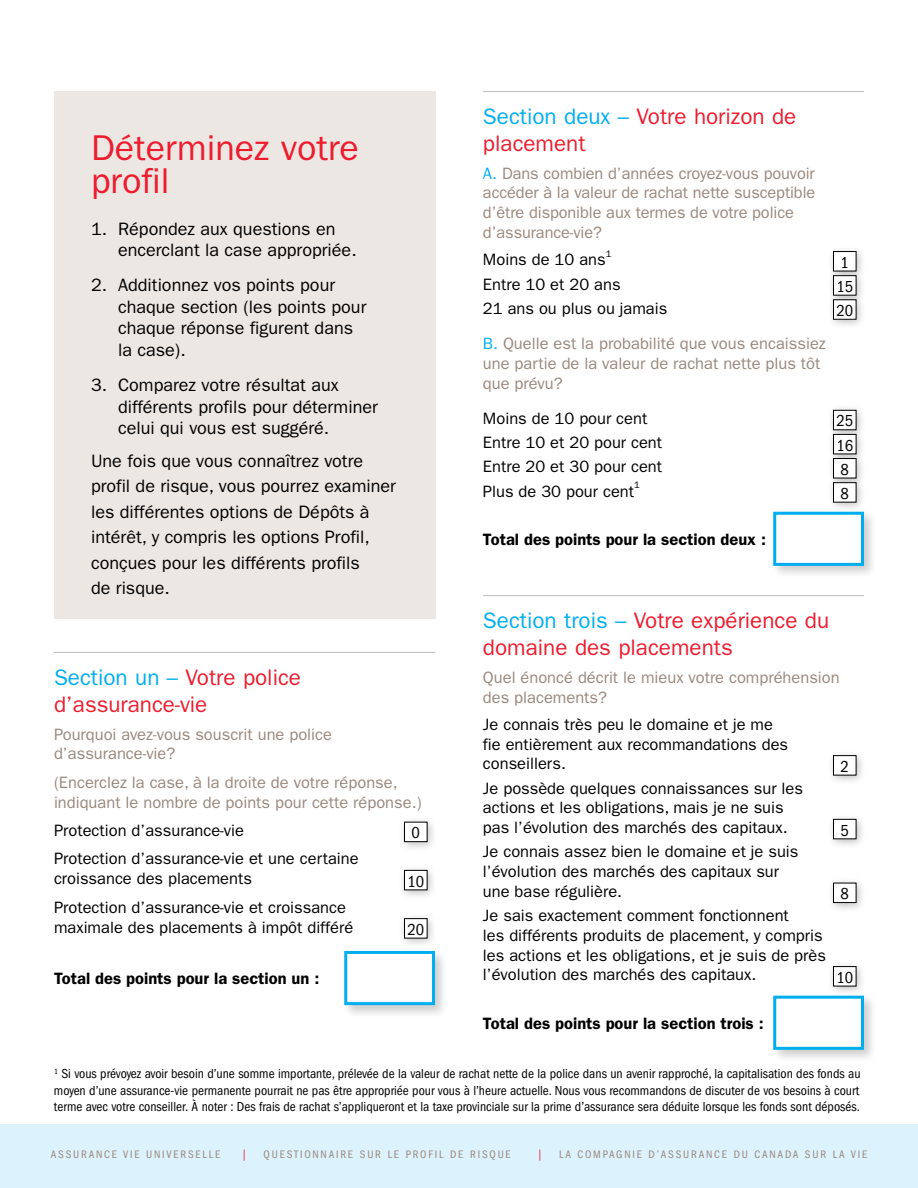
<style>
.page{position:relative;width:918px;height:1188px;background:#fff}
.page>*{position:absolute;margin:0;border:0;box-sizing:border-box;transform-origin:0 0}
.t1{font:36px/33px "ITC Franklin Gothic Std";color:#ed1c2e}
.t2{font:22.5px/27px "ITC Franklin Gothic Std";color:#ed1c2e}
.t3{font:18px/21.6px "ITC Franklin Gothic Std";color:#000}
.t4{font:16.5px/19.8px "ITC Franklin Gothic Std";color:#000}
.t5{font:16.5px/19.8px "ITC Franklin Gothic Std";color:#99877c}
.t6{font:600 16.5px "ITC Franklin Gothic Std";color:#000}
.t7{font:condensed 16.5px "ITC Franklin Gothic Std";color:#000}
.t8{font:condensed 13.5px/16.2px "ITC Franklin Gothic Std";color:#000;text-align:justify}
.t9{font:condensed 11.25px "ITC Franklin Gothic Std";letter-spacing:.16em;color:#99877c}
.t10{font:condensed 11.25px "ITC Franklin Gothic Std";color:#ed1c2e}
.t11{font:9.6px "ITC Franklin Gothic Std";color:#000}
.s1{color:#00aeef}
</style>
<div class="page">
<div style="left:54px;top:92px;width:381px;height:528px;background:#ede7e3"></div>
<hr style="left:483px;top:91px;width:381px;height:1px;background:#bcbec0">
<hr style="left:483px;top:595px;width:381px;height:1px;background:#bcbec0">
<div style="left:827px;top:245px;width:40px;height:37px;background:#000;opacity:.25"></div>
<div style="left:833px;top:252px;width:23px;height:19px;background:#fff"></div>
<div style="left:833px;top:251px;width:23px;height:20px;border:1px solid #000"></div>
<div style="left:827px;top:269px;width:40px;height:37px;background:#000;opacity:.25"></div>
<div style="left:833px;top:276px;width:23px;height:19px;background:#fff"></div>
<div style="left:833px;top:275px;width:23px;height:21px;border:1px solid #000"></div>
<div style="left:827px;top:293px;width:40px;height:37px;background:#000;opacity:.25"></div>
<div style="left:833px;top:300px;width:23px;height:19px;background:#fff"></div>
<div style="left:833px;top:299px;width:23px;height:21px;border:1px solid #000"></div>
<div style="left:827px;top:404px;width:40px;height:37px;background:#000;opacity:.25"></div>
<div style="left:833px;top:410px;width:23px;height:20px;background:#fff"></div>
<div style="left:833px;top:410px;width:23px;height:20px;border:1px solid #000"></div>
<div style="left:827px;top:428px;width:40px;height:37px;background:#000;opacity:.25"></div>
<div style="left:833px;top:434px;width:23px;height:20px;background:#fff"></div>
<div style="left:833px;top:434px;width:23px;height:20px;border:1px solid #000"></div>
<div style="left:827px;top:452px;width:40px;height:37px;background:#000;opacity:.25"></div>
<div style="left:833px;top:459px;width:23px;height:19px;background:#fff"></div>
<div style="left:833px;top:458px;width:23px;height:20px;border:1px solid #000"></div>
<div style="left:827px;top:476px;width:40px;height:37px;background:#000;opacity:.25"></div>
<div style="left:833px;top:483px;width:23px;height:19px;background:#fff"></div>
<div style="left:833px;top:482px;width:23px;height:21px;border:1px solid #000"></div>
<div style="left:771px;top:509px;width:107px;height:71px;background:#000;opacity:.2"></div>
<div style="left:773px;top:512px;width:91px;height:54px;background:#fff;border:3px solid #00aeef"></div>
<div style="left:827px;top:749px;width:40px;height:37px;background:#000;opacity:.25"></div>
<div style="left:833px;top:756px;width:23px;height:19px;background:#fff"></div>
<div style="left:833px;top:755px;width:23px;height:20px;border:1px solid #000"></div>
<div style="left:827px;top:813px;width:40px;height:37px;background:#000;opacity:.25"></div>
<div style="left:833px;top:819px;width:23px;height:20px;background:#fff"></div>
<div style="left:833px;top:819px;width:23px;height:20px;border:1px solid #000"></div>
<div style="left:827px;top:877px;width:40px;height:36px;background:#000;opacity:.25"></div>
<div style="left:833px;top:883px;width:23px;height:20px;background:#fff"></div>
<div style="left:833px;top:883px;width:23px;height:20px;border:1px solid #000"></div>
<div style="left:827px;top:960px;width:40px;height:37px;background:#000;opacity:.25"></div>
<div style="left:833px;top:967px;width:23px;height:19px;background:#fff"></div>
<div style="left:833px;top:966px;width:23px;height:20px;border:1px solid #000"></div>
<div style="left:771px;top:993px;width:107px;height:71px;background:#000;opacity:.2"></div>
<div style="left:773px;top:996px;width:91px;height:54px;background:#fff;border:3px solid #00aeef"></div>
<hr style="left:54px;top:652px;width:381px;height:1px;background:#bcbec0">
<div style="left:398px;top:816px;width:40px;height:37px;background:#000;opacity:.25"></div>
<div style="left:405px;top:822px;width:22px;height:20px;background:#fff"></div>
<div style="left:404px;top:822px;width:24px;height:20px;border:1px solid #000"></div>
<div style="left:398px;top:864px;width:40px;height:37px;background:#000;opacity:.25"></div>
<div style="left:405px;top:870px;width:22px;height:20px;background:#fff"></div>
<div style="left:404px;top:870px;width:24px;height:20px;border:1px solid #000"></div>
<div style="left:398px;top:912px;width:40px;height:37px;background:#000;opacity:.25"></div>
<div style="left:405px;top:919px;width:22px;height:19px;background:#fff"></div>
<div style="left:404px;top:918px;width:24px;height:21px;border:1px solid #000"></div>
<div style="left:342px;top:948px;width:107px;height:71px;background:#000;opacity:.2"></div>
<div style="left:344px;top:951px;width:91px;height:54px;background:#fff;border:3px solid #00aeef"></div>
<div style="left:0;top:1125px;width:918px;height:63px;background:#dcf2fd"></div>
<h1 class="t1" style="left:91px;top:131px;width:270px">Déterminez votre profil</h1>
<p class="t3" style="left:118px;top:218px;width:240px;text-indent:-27px">1. Répondez aux questions en encerclant la case appropriée.</p>
<p class="t3" style="left:118px;top:274px;width:250px;text-indent:-27px">2. Additionnez vos points pour chaque section (les points pour chaque réponse figurent dans la case).</p>
<p class="t3" style="left:118px;top:374px;width:261px;text-indent:-27px">3. Comparez votre résultat aux différents profils pour déterminer celui qui vous est suggéré.</p>
<p class="t3" style="left:91px;top:448px;width:306px;line-height:25.5px">Une fois que vous connaîtrez votre profil de risque, vous pourrez examiner les différentes options de Dépôts à intérêt, y compris les options Profil, conçues pour les différents profils<br>de risque.</p>
<h2 class="t2" style="left:54px;top:664px;width:249px"><span class="s1">Section un –</span> Votre police d’assurance-vie</h2>
<p class="t5" style="left:54px;top:724px;width:280px">Pourquoi avez-vous souscrit une police d’assurance-vie?</p>
<p class="t5" style="left:54px;top:772px;width:369px">(Encerclez la case, à la droite de votre réponse, indiquant le nombre de points pour cette réponse.)</p>
<p class="t4" style="left:54px;top:821px;width:192px">Protection d’assurance-vie</p>
<p class="t7" style="left:412px;top:824px;width:10px">0</p>
<p class="t4" style="left:54px;top:849px;width:306px">Protection d’assurance-vie et une certaine croissance des placements</p>
<p class="t7" style="left:407px;top:872px;width:18px">10</p>
<p class="t4" style="left:54px;top:897px;width:301px">Protection d’assurance-vie et croissance maximale des placements à impôt différé</p>
<p class="t6" style="left:54px;top:969px;width:267px">Total des points pour la section un :</p>
<p class="t7" style="left:407px;top:920px;width:18px">20</p>
<h2 class="t2" style="left:483px;top:103px;width:315px"><span class="s1">Section deux –</span> Votre horizon de placement</h2>
<p class="t5" style="left:483px;top:163px;width:334px"><span class="s1">A.</span> Dans combien d’années croyez-vous pouvoir accéder à la valeur de rachat nette susceptible d’être disponible aux termes de votre police d’assurance-vie?</p>
<p class="t4" style="left:483px;top:250px;width:124px">Moins de 10 ans</p>
<p class="t11" style="left:606px;top:248px;width:7px">1</p>
<p class="t7" style="left:841px;top:253px;width:10px">1</p>
<p class="t4" style="left:483px;top:274px;width:139px">Entre 10 et 20 ans</p>
<p class="t7" style="left:836px;top:277px;width:18px">15</p>
<p class="t4" style="left:483px;top:298px;width:186px">21 ans ou plus ou jamais</p>
<p class="t7" style="left:836px;top:301px;width:18px">20</p>
<p class="t5" style="left:483px;top:334px;width:344px"><span class="s1">B.</span> Quelle est la probabilité que vous encaissiez une partie de la valeur de rachat nette plus tôt que prévu?</p>
<p class="t4" style="left:483px;top:409px;width:166px">Moins de 10 pour cent</p>
<p class="t7" style="left:836px;top:412px;width:18px">25</p>
<p class="t4" style="left:483px;top:433px;width:181px">Entre 10 et 20 pour cent</p>
<p class="t7" style="left:836px;top:436px;width:18px">16</p>
<p class="t4" style="left:483px;top:457px;width:181px">Entre 20 et 30 pour cent</p>
<p class="t7" style="left:841px;top:460px;width:10px">8</p>
<p class="t4" style="left:483px;top:481px;width:153px">Plus de 30 pour cent</p>
<p class="t11" style="left:634px;top:479px;width:7px">1</p>
<p class="t7" style="left:841px;top:484px;width:10px">8</p>
<p class="t6" style="left:483px;top:529px;width:285px">Total des points pour la section deux :</p>
<h2 class="t2" style="left:483px;top:607px;width:348px"><span class="s1">Section trois –</span> Votre expérience du domaine des placements</h2>
<p class="t5" style="left:483px;top:667px;width:358px">Quel énoncé décrit le mieux votre compréhension des placements?</p>
<p class="t4" style="left:483px;top:715px;width:307px">Je connais très peu le domaine et je me fie entièrement aux recommandations des conseillers.</p>
<p class="t7" style="left:841px;top:757px;width:10px">2</p>
<p class="t4" style="left:483px;top:778px;width:322px">Je possède quelques connaissances sur les actions et les obligations, mais je ne suis pas l’évolution des marchés des capitaux.</p>
<p class="t4" style="left:483px;top:842px;width:317px">Je connais assez bien le domaine et je suis l’évolution des marchés des capitaux sur une base régulière.</p>
<p class="t4" style="left:483px;top:906px;width:345px">Je sais exactement comment fonctionnent<br>les différents produits de placement, y compris les actions et les obligations, et je suis de près l’évolution des marchés des capitaux.</p>
<p class="t7" style="left:841px;top:821px;width:10px">5</p>
<p class="t7" style="left:841px;top:885px;width:10px">8</p>
<p class="t7" style="left:836px;top:968px;width:18px">10</p>
<p class="t6" style="left:483px;top:1013px;width:282px">Total des points pour la section trois :</p>
<p class="t8" style="left:54px;top:1066px;width:808px"><sup>1</sup> Si vous prévoyez avoir besoin d’une somme importante, prélevée de la valeur de rachat nette de la police dans un avenir rapproché, la capitalisation des fonds au moyen d’une assurance-vie permanente pourrait ne pas être appropriée pour vous à l’heure actuelle. Nous vous recommandons de discuter de vos besoins à court terme avec votre conseiller. À noter : Des frais de rachat s’appliqueront et la taxe provinciale sur la prime d’assurance sera déduite lorsque les fonds sont déposés.</p>
<p class="t9" style="left:51px;top:1148px;width:171px">ASSURANCE VIE UNIVERSELLE</p>
<p class="t10" style="left:242px;top:1148px;width:7px">|</p>
<p class="t9" style="left:264px;top:1148px;width:249px">QUESTIONNAIRE SUR LE PROFIL DE RISQUE</p>
<p class="t10" style="left:537px;top:1148px;width:7px">|</p>
<p class="t9" style="left:559px;top:1148px;width:310px">LA COMPAGNIE D’ASSURANCE DU CANADA SUR LA VIE</p>
</div>
